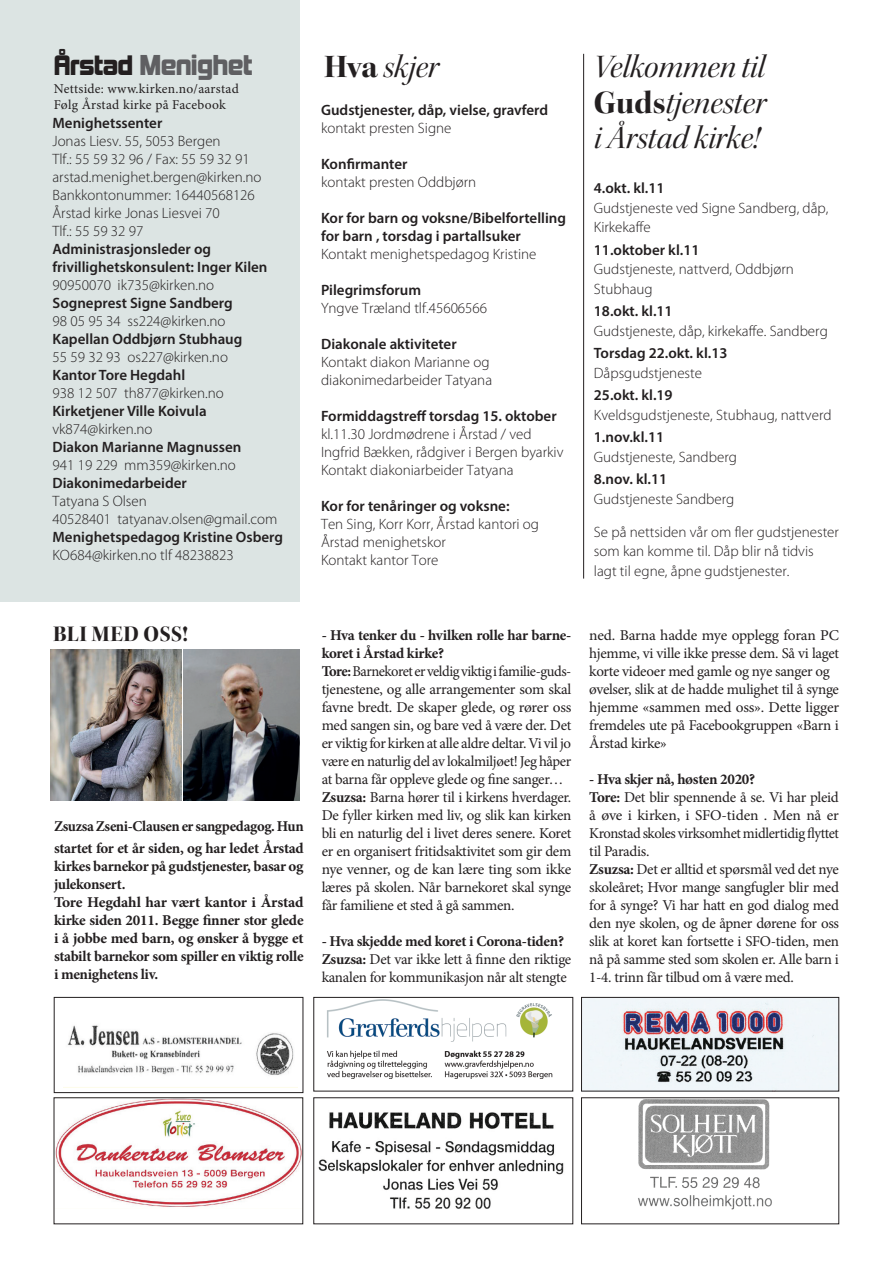
<style>
.page{position:relative;width:893px;height:1263px;background:#fff}
.page>*{position:absolute;margin:0;border:0;box-sizing:border-box;transform-origin:0 0}
.Overskrift{font:33px/35.1px "Kepler Std It Disp";color:#231f20}
.t1{font:26.25px "Kimberley Bl";letter-spacing:-.03em;color:#5f5f62}
.Overskrift-2{font:22.5px "Kepler Std Bold Disp";letter-spacing:.02em;color:#231f20}
.Tekst_10{font:15px/18px "Minion Pro";letter-spacing:-.02em;color:#231f20;text-align:justify}
.Body2{font:300 15px/18px "Myriad Pro";color:#231f20}
.Tekst_10-2{font:700 15px/18px "Minion Pro";letter-spacing:-.02em;color:#231f20}
.Body2-2{font:600 15px/18px "Myriad Pro";color:#231f20}
.BoldBody2{font:600 15px/18px "Myriad Pro";color:#231f20}
.t2{font:13.5px "Minion Pro";letter-spacing:.02em;color:#231f20}
.s1{font-size:25.65px;color:#231f20}
.s2{font-weight:300}
.s3{font-weight:600}
.s4{font-family:"Kepler Std Bold Disp"}
.s5{font-weight:700}
</style>
<div class="page">
<div style="left:0;top:0;width:300px;height:601px;background:#dce4e3"></div>
<img style="left:56px;top:1099px;width:245px;height:108px">
<div style="left:54px;top:1097px;width:249px;height:127px;border:1px solid #231f20"></div>
<img style="left:318px;top:1112px;width:246px;height:97px">
<div style="left:314px;top:1097px;width:259px;height:127px;border:1px solid #231f20"></div>
<img style="left:638px;top:1099px;width:134px;height:111px">
<div style="left:581px;top:1097px;width:258px;height:127px;border:1px solid #231f20"></div>
<img style="left:327px;top:999px;width:226px;height:80px">
<div style="left:314px;top:997px;width:259px;height:94px;border:1px solid #231f20"></div>
<img style="left:67px;top:1025px;width:227px;height:50px">
<div style="left:54px;top:997px;width:249px;height:96px;border:1px solid #231f20"></div>
<img style="left:583px;top:999px;width:254px;height:90px">
<div style="left:581px;top:997px;width:258px;height:94px;border:1px solid #231f20"></div>
<hr style="left:583px;top:54px;width:1px;height:525px;background:#231f20">
<img style="left:51px;top:650px;width:130px;height:151px">
<img style="left:184px;top:650px;width:116px;height:151px">
<p class="t1" style="left:54px;top:48px;width:200px"><span class="s1">Årstad</span> Menighet</p>
<p class="t2" style="left:54px;top:80px;width:186px">Nettside: www.kirken.no/aarstad</p>
<p class="t2" style="left:54px;top:96px;width:174px">Følg Årstad kirke på Facebook</p>
<p class="BoldBody2" style="left:53px;top:114px;width:111px">Menighetssenter</p>
<p class="Body2" style="left:53px;top:133px;width:170px">Jonas Liesv. 55, 5053 Bergen</p>
<p class="Body2" style="left:53px;top:151px;width:199px">Tlf.: 55 59 32 96 / Fax: 55 59 32 91</p>
<p class="Body2" style="left:53px;top:169px;width:210px">arstad.menighet.bergen@kirken.no</p>
<p class="Body2" style="left:53px;top:187px;width:204px">Bankkontonummer: 16440568126</p>
<p class="Body2" style="left:53px;top:205px;width:169px">Årstad kirke Jonas Liesvei 70</p>
<p class="Body2" style="left:53px;top:223px;width:93px">Tlf.: 55 59 32 97</p>
<p class="BoldBody2" style="left:53px;top:240px;width:217px">Administrasjonsleder og frivillighetskonsulent: Inger Kilen</p>
<p class="Body2" style="left:53px;top:277px;width:163px">90950070 ik735@kirken.no</p>
<p class="BoldBody2" style="left:53px;top:294px;width:182px">Sogneprest Signe Sandberg</p>
<p class="Body2" style="left:53px;top:313px;width:175px">98 05 95 34 ss224@kirken.no</p>
<p class="BoldBody2" style="left:53px;top:330px;width:191px">Kapellan Oddbjørn Stubhaug</p>
<p class="Body2" style="left:53px;top:349px;width:177px">55 59 32 93 os227@kirken.no</p>
<p class="Body2-2" style="left:53px;top:366px;width:134px">Kantor Tore Hegdahl</p>
<p class="Body2" style="left:53px;top:385px;width:173px">938 12 507 th877@kirken.no</p>
<p class="Body2-2" style="left:53px;top:402px;width:156px">Kirketjener Ville Koivula <span class="s2">vk874@kirken.no</span></p>
<p class="BoldBody2" style="left:53px;top:438px;width:190px">Diakon Marianne Magnussen</p>
<p class="Body2" style="left:53px;top:457px;width:185px">941 19 229 mm359@kirken.no</p>
<p class="Body2" style="left:53px;top:475px;width:226px"><span class="s3">Diakonimedarbeider<br></span>Tatyana S Olsen<br>40528401 tatyanav.olsen@gmail.com</p>
<p class="Body2-2" style="left:53px;top:528px;width:232px">Menighetspedagog Kristine Osberg<br><span class="s2">KO684@kirken.no tlf 48238823</span></p>
<p class="Overskrift" style="left:324px;top:50px;width:116px"><span class="s4">Hva</span> skjer</p>
<p class="Overskrift" style="left:594px;top:50px;width:172px">Velkommen til</p>
<p class="Overskrift" style="left:594px;top:86px;width:174px"><span class="s4">Guds</span>tjenester i Årstad kirke!</p>
<p class="Body2-2" style="left:594px;top:179px;width:72px">4.okt. kl.11</p>
<p class="Body2" style="left:594px;top:198px;width:236px;line-height:19.5px">Gudstjeneste ved Signe Sandberg, dåp,<br>Kirkekaffe</p>
<p class="Body2-2" style="left:594px;top:240px;width:107px">11.oktober kl.11</p>
<p class="Body2" style="left:594px;top:260px;width:201px;line-height:19.5px">Gudstjeneste, nattverd, Oddbjørn<br>Stubhaug</p>
<p class="Body2-2" style="left:594px;top:302px;width:80px">18.okt. kl.11</p>
<p class="Body2" style="left:594px;top:322px;width:235px">Gudstjeneste, dåp, kirkekaffe. Sandberg</p>
<p class="Body2-2" style="left:594px;top:344px;width:135px">Torsdag 22.okt. kl.13</p>
<p class="Body2" style="left:594px;top:364px;width:110px">Dåpsgudstjeneste</p>
<p class="Body2-2" style="left:594px;top:386px;width:80px">25.okt. kl.19</p>
<p class="Body2" style="left:594px;top:406px;width:239px">Kveldsgudstjeneste, Stubhaug, nattverd</p>
<p class="Body2-2" style="left:594px;top:428px;width:72px">1.nov.kl.11</p>
<p class="Body2" style="left:594px;top:448px;width:145px">Gudstjeneste, Sandberg</p>
<p class="Body2-2" style="left:594px;top:470px;width:75px">8.nov. kl.11</p>
<p class="Body2" style="left:594px;top:490px;width:142px">Gudstjeneste Sandberg</p>
<p class="Body2" style="left:594px;top:522px;width:247px;line-height:19.5px">Se på nettsiden vår om fler gudstjenester som kan komme til. Dåp blir nå tidvis lagt til egne, åpne gudstjenester.</p>
<p class="Body2-2" style="left:321px;top:101px;width:229px">Gudstjenester, dåp, vielse, gravferd <span class="s2">kontakt presten Signe</span></p>
<p class="Body2-2" style="left:321px;top:155px;width:88px">Konfirmanter</p>
<p class="Body2" style="left:321px;top:174px;width:157px">kontakt presten Oddbjørn</p>
<p class="Body2-2" style="left:321px;top:209px;width:247px">Kor for barn og voksne/Bibelfortelling</p>
<p class="Body2-2" style="left:321px;top:227px;width:201px">for barn , torsdag i partallsuker</p>
<p class="Body2" style="left:321px;top:246px;width:217px">Kontakt menighetspedagog Kristine</p>
<p class="Body2-2" style="left:321px;top:281px;width:102px">Pilegrimsforum</p>
<p class="Body2" style="left:321px;top:300px;width:168px">Yngve Træland tlf.45606566</p>
<p class="Body2-2" style="left:321px;top:335px;width:137px">Diakonale aktiviteter</p>
<p class="Body2" style="left:321px;top:354px;width:170px">Kontakt diakon Marianne og</p>
<p class="Body2" style="left:321px;top:372px;width:173px">diakonimedarbeider Tatyana</p>
<p class="Body2" style="left:321px;top:408px;width:244px"><span class="s3">Formiddagstreff torsdag 15. oktober </span>kl.11.30 Jordmødrene i Årstad / ved Ingfrid Bækken, rådgiver i Bergen byarkiv Kontakt diakoniarbeider Tatyana</p>
<p class="Body2" style="left:321px;top:498px;width:220px"><span class="s3">Kor for tenåringer og voksne:<br></span>Ten Sing, Korr Korr, Årstad kantori og<br>Årstad menighetskor</p>
<p class="Body2" style="left:321px;top:552px;width:119px">Kontakt kantor Tore</p>
<p class="Overskrift-2" style="left:53px;top:621px;width:137px">BLI MED OSS!</p>
<p class="Tekst_10-2" style="left:54px;top:814px;width:251px;line-height:22.6px">Zsuzsa Zseni-Clausen er sangpedagog. Hun startet for et år siden, og har ledet Årstad</p>
<p class="Tekst_10-2" style="left:54px;top:857px;width:251px">kirkes barnekor på gudstjenester, basar og julekonsert.</p>
<p class="Tekst_10-2" style="left:54px;top:893px;width:251px;text-align:justify">Tore Hegdahl har vært kantor i Årstad kirke siden 2011. Begge finner stor glede i å jobbe med barn, og ønsker å bygge et stabilt barnekor som spiller en viktig rolle i menighetens liv.</p>
<p class="Tekst_10-2" style="left:322px;top:626px;width:251px">- Hva tenker du - hvilken rolle har barne&shy;koret i Årstad kirke?</p>
<p class="Tekst_10" style="left:322px;top:662px;width:251px"><span class="s5">Tore:</span> Barnekoret er veldig viktig i familie-guds&shy;tjenestene, og alle arrangementer som skal favne bredt. De skaper glede, og rører oss med sangen sin, og bare ved å være der. Det er viktig for kirken at alle aldre deltar. Vi vil jo være en naturlig del av lokalmiljøet! Jeg håper at barna får oppleve glede og fine sanger…</p>
<p class="Tekst_10" style="left:322px;top:788px;width:251px"><span class="s5">Zsuzsa:</span> Barna hører til i kirkens hverdager.<br>De fyller kirken med liv, og slik kan kirken bli en naturlig del i livet deres senere. Koret er en organisert fritidsaktivitet som gir dem nye venner, og de kan lære ting som ikke læres på skolen. Når barnekoret skal synge får familiene et sted å gå sammen.</p>
<p class="Tekst_10-2" style="left:322px;top:932px;width:244px">- Hva skjedde med koret i Corona-tiden?</p>
<p class="Tekst_10" style="left:322px;top:950px;width:251px"><span class="s5">Zsuzsa:</span> Det var ikke lett å finne den riktige kanalen for kommunikasjon når alt stengte</p>
<p class="Tekst_10" style="left:589px;top:626px;width:251px">ned. Barna hadde mye opplegg foran PC hjemme, vi ville ikke presse dem. Så vi laget korte videoer med gamle og nye sanger og</p>
<p class="Tekst_10" style="left:589px;top:680px;width:251px">øvelser, slik at de hadde mulighet til å synge hjemme «sammen med oss». Dette ligger fremdeles ute på Facebookgruppen «Barn i Årstad kirke»</p>
<p class="Tekst_10-2" style="left:589px;top:770px;width:167px">- Hva skjer nå, høsten 2020?</p>
<p class="Tekst_10" style="left:589px;top:788px;width:251px"><span class="s5">Tore:</span> Det blir spennende å se. Vi har pleid å øve i kirken, i SFO-tiden . Men nå er Kronstad skoles virksomhet midlertidig flyttet til Paradis.</p>
<p class="Tekst_10" style="left:589px;top:860px;width:251px"><span class="s5">Zsuzsa:</span> Det er alltid et spørsmål ved det nye skoleåret; Hvor mange sangfugler blir med for å synge? Vi har hatt en god dialog med den nye skolen, og de åpner dørene for oss slik at koret kan fortsette i SFO-tiden, men nå på samme sted som skolen er. Alle barn i 1-4. trinn får tilbud om å være med.</p>
</div>
